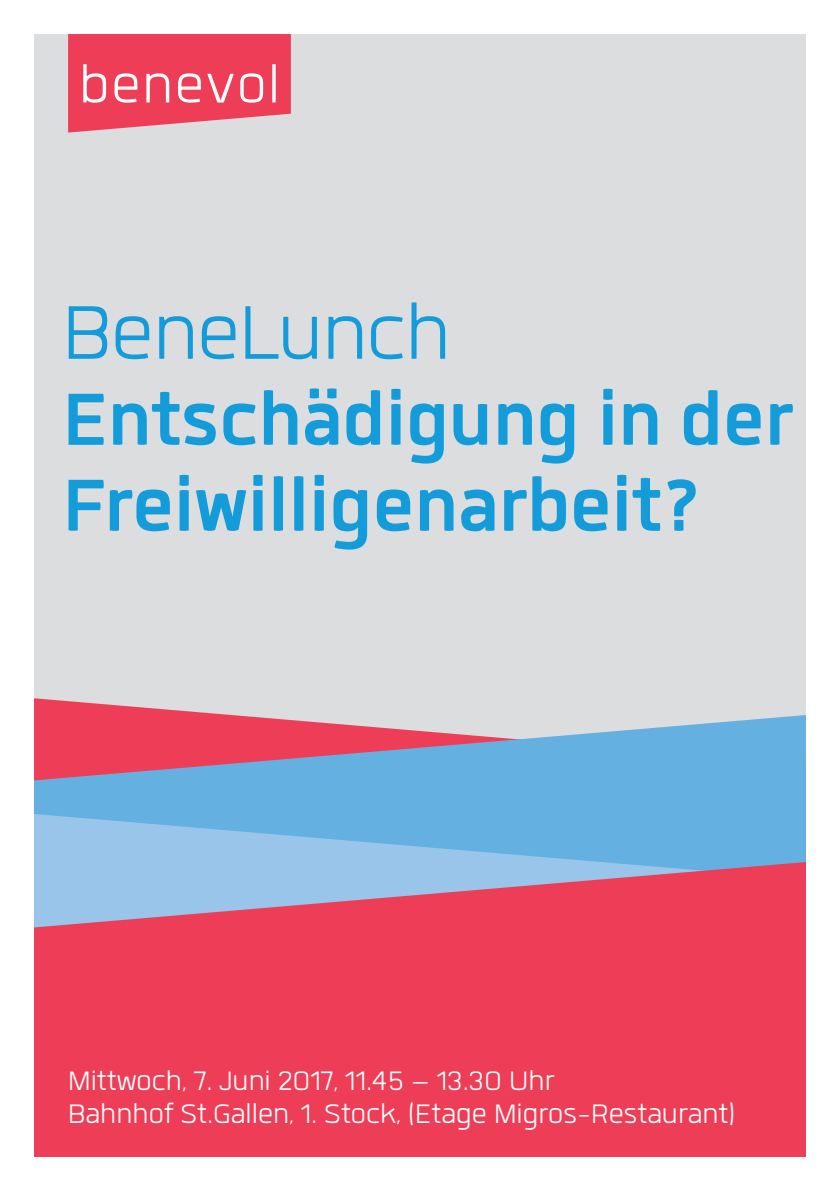
<style>
.page{position:relative;width:840px;height:1191px;background:#fff}
.page>*{position:absolute;margin:0;border:0;box-sizing:border-box;transform-origin:0 0}
._01_Haupttitel_TXT_V{font:300 105px "Quan";letter-spacing:-.01em;color:#139cd9}
._01_Haupttitel_TXT_V-2{font:700 102px/86px "Quan";letter-spacing:-.01em;color:#139cd9}
._03_Fusszeile_TXT{font:300 37px/33px "Quan";color:#fff}
</style>
<div class="page">
<div style="left:34px;top:34px;width:771px;height:1123px;background:#dcdddf"></div>
<svg style="left:68px;top:34px;width:223px;height:99px;background:#ed5c71"></svg>
<svg style="left:34px;top:698px;width:197px;height:17px"></svg>
<svg style="left:34px;top:715px;width:771px;height:99px;background:#8f98bf"></svg>
<svg style="left:34px;top:814px;width:771px;height:48px;background:#77b7e3"></svg>
<svg style="left:34px;top:862px;width:771px;height:295px;background:#e44c66"></svg>
<p class="_01_Haupttitel_TXT_V" style="left:62px;top:284px;width:390px">BeneLunch</p>
<p class="_01_Haupttitel_TXT_V-2" style="left:62px;top:375px;width:732px">Entschädigung in der<br>Freiwilligenarbeit?</p>
<p class="_03_Fusszeile_TXT" style="left:68px;top:1063px;width:668px">Mittwoch, 7. Juni 2017, 11.45 – 13.30 Uhr<br>Bahnhof St.Gallen, 1. Stock, (Etage Migros-Restaurant)</p>
</div>
